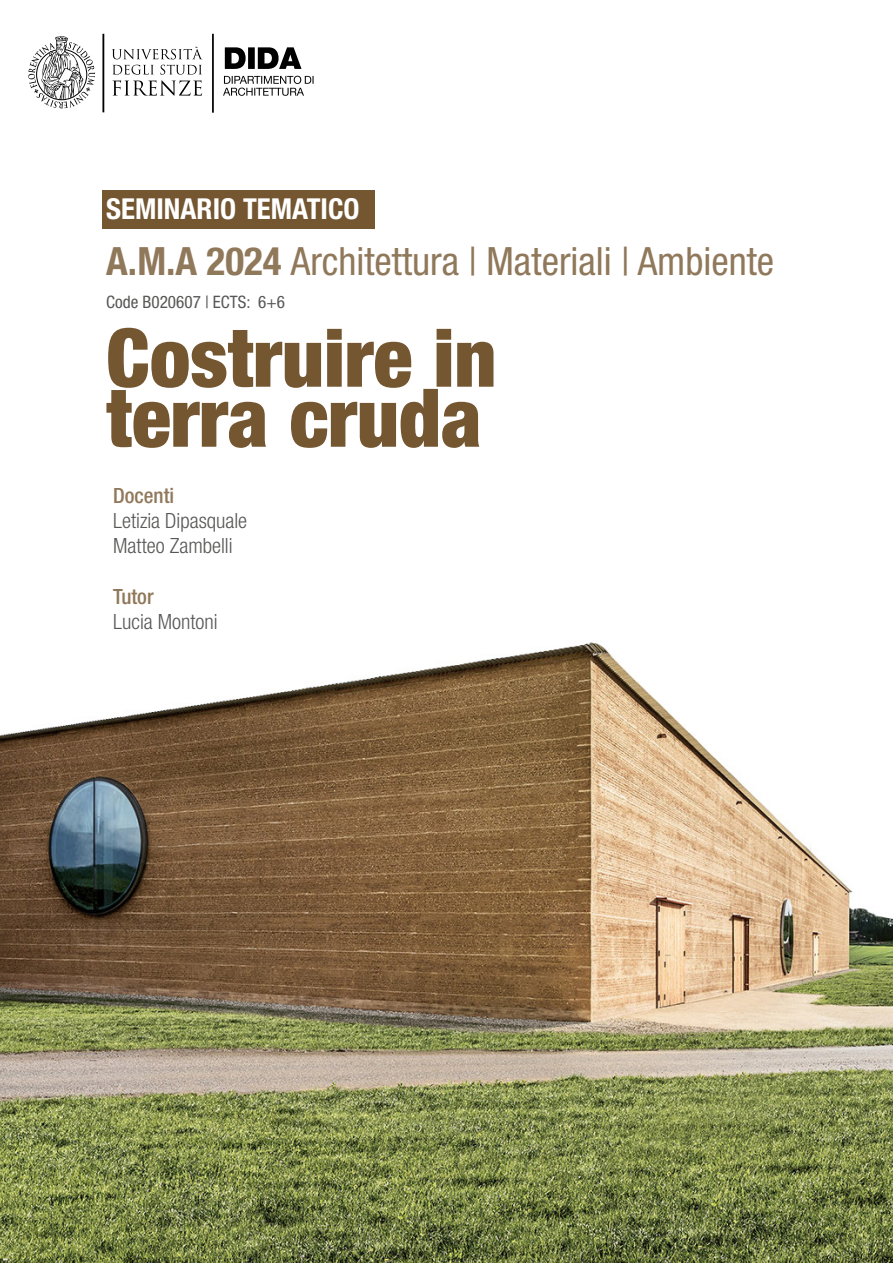
<style>
.page{position:relative;width:893px;height:1263px;background:#fff}
.page>*{position:absolute;margin:0;border:0;box-sizing:border-box;transform-origin:0 0}
.t1{font:900 condensed 81px/60px "Helvetica Neue LT Pro";color:#745631}
.t2{font:condensed 39px "Helvetica Neue LT Pro";color:#90785a}
.t3{font:700 condensed 28.8px "Helvetica Neue LT Pro";color:#fff}
.t4{font:300 condensed 21px/25.2px "Helvetica Neue LT Pro";color:#575756}
.t5{font:500 condensed 21px "Helvetica Neue LT Pro";color:#90785a}
.t6{font:condensed 17.1px "Helvetica Neue LT Pro";color:#575756}
.s1{font-weight:700}
</style>
<div class="page">
<img style="left:0;top:642px;width:893px;height:621px">
<div style="left:103px;top:190px;width:272px;height:39px;background:#745631"></div>
<hr style="left:212px;top:34px;width:2px;height:79px;background:#000">
<svg style="left:223px;top:76px;width:91px;height:20px"></svg>
<svg style="left:225px;top:47px;width:77px;height:22px"></svg>
<hr style="left:102px;top:34px;width:2px;height:78px;background:#000">
<svg style="left:112px;top:65px;width:90px;height:31px"></svg>
<svg style="left:112px;top:47px;width:90px;height:12px"></svg>
<svg style="left:28px;top:36px;width:67px;height:72px"></svg>
<h3 class="t3" style="left:106px;top:192px;width:255px">SEMINARIO TEMATICO</h3>
<h2 class="t2" style="left:106px;top:238px;width:669px"><span class="s1">A.M.A 2024</span> Architettura | Materiali | Ambiente</h2>
<p class="t6" style="left:106px;top:292px;width:180px">Code B020607 | ECTS: 6+6</p>
<h1 class="t1" style="left:106px;top:328px;width:392px">Costruire in terra cruda</h1>
<p class="t5" style="left:113px;top:483px;width:63px">Docenti</p>
<p class="t4" style="left:113px;top:508px;width:136px">Letizia Dipasquale<br>Matteo Zambelli</p>
<p class="t5" style="left:113px;top:584px;width:42px">Tutor</p>
<p class="t4" style="left:113px;top:609px;width:106px">Lucia Montoni</p>
</div>
